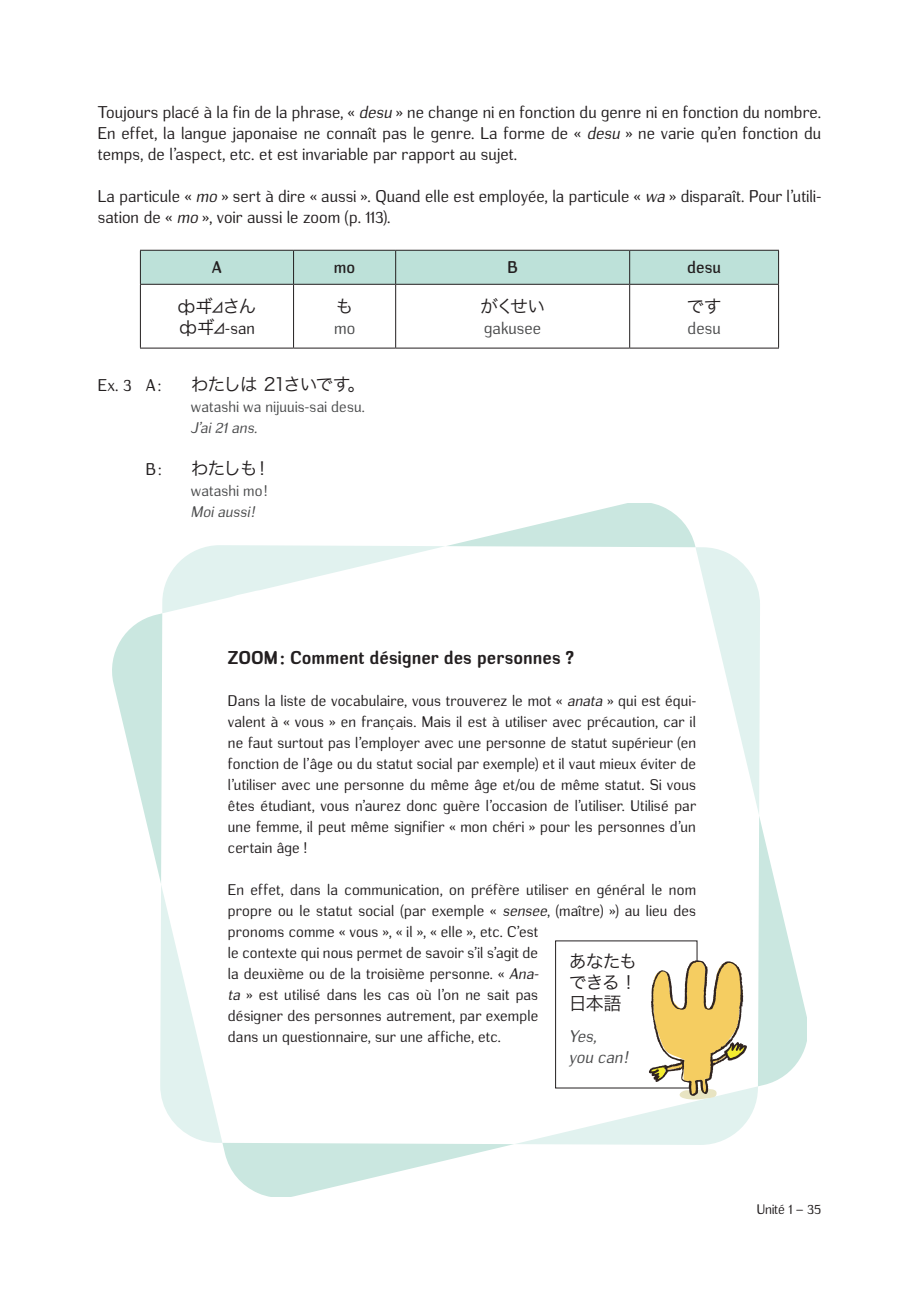
<style>
.page{position:relative;width:919px;height:1289px;background:#fff}
.page>*{position:absolute;margin:0;border:0;box-sizing:border-box;transform-origin:0 0}
.t1{font:700 18px "Headlight Rg";color:#231f20}
.t2{font:18px "Hira Kaku Pro W3";letter-spacing:-.08em;color:#231f20}
.t3{font:18px/21px "Hira Kaku Pro W3";letter-spacing:-.05em;color:#231f20}
.t4{font:16.5px/21px "Headlight Bk";letter-spacing:.005em;color:#231f20;text-align:justify}
.t5{font:16.5px "Headlight Bk";letter-spacing:.005em;color:#4b4c4d}
.t6{font:italic 16.5px/21px "Headlight Bk";color:#4b4c4d}
.t7{font:16.5px "Headlight Rg";letter-spacing:.005em;color:#231f20}
.t8{font:15px/21px "Headlight Bk";letter-spacing:.01em;color:#231f20;text-align:justify}
.t9{font:15px "Headlight Bk";letter-spacing:.01em;color:#4b4c4d}
.t10{font:italic 15px "Headlight Bk";color:#4b4c4d}
.t11{font:13.5px "Headlight Bk";color:#231f20}
.s1{font-style:italic}
.s2{font-family:"Hira Kaku Pro W3";font-size:18px}
</style>
<div class="page">
<svg style="left:112px;top:503px;width:694px;height:693px"></svg>
<svg style="left:160px;top:545px;width:600px;height:600px"></svg>
<div style="left:141px;top:251px;width:637px;height:33px;background:#bde1d9"></div>
<hr style="left:140px;top:250px;width:153px;height:1px;background:#231f20">
<hr style="left:140px;top:251px;width:1px;height:33px;background:#231f20">
<hr style="left:293px;top:250px;width:102px;height:1px;background:#231f20">
<hr style="left:293px;top:251px;width:1px;height:33px;background:#231f20">
<hr style="left:395px;top:250px;width:234px;height:1px;background:#231f20">
<hr style="left:395px;top:251px;width:1px;height:33px;background:#231f20">
<hr style="left:629px;top:250px;width:149px;height:1px;background:#231f20">
<hr style="left:629px;top:251px;width:1px;height:33px;background:#231f20">
<hr style="left:778px;top:251px;width:1px;height:33px;background:#231f20">
<hr style="left:140px;top:284px;width:153px;height:1px;background:#231f20">
<hr style="left:140px;top:285px;width:1px;height:63px;background:#231f20">
<hr style="left:293px;top:284px;width:102px;height:1px;background:#231f20">
<hr style="left:293px;top:285px;width:1px;height:63px;background:#231f20">
<hr style="left:395px;top:284px;width:234px;height:1px;background:#231f20">
<hr style="left:395px;top:285px;width:1px;height:63px;background:#231f20">
<hr style="left:629px;top:284px;width:149px;height:1px;background:#231f20">
<hr style="left:629px;top:285px;width:1px;height:63px;background:#231f20">
<hr style="left:778px;top:285px;width:1px;height:63px;background:#231f20">
<hr style="left:140px;top:348px;width:153px;height:1px;background:#231f20">
<hr style="left:293px;top:348px;width:102px;height:1px;background:#231f20">
<hr style="left:395px;top:348px;width:234px;height:1px;background:#231f20">
<hr style="left:629px;top:348px;width:149px;height:1px;background:#231f20">
<div style="left:555px;top:940px;width:142px;height:147px;background:#fff"></div>
<div style="left:555px;top:940px;width:142px;height:148px;border:1px solid #231f20"></div>
<svg style="left:650px;top:957px;width:95px;height:143px"></svg>
<img style="left:647px;top:958px;width:101px;height:138px">
<p class="t4" style="left:98px;top:101px;width:724px">Toujours placé à la fin de la phrase, « <span class="s1">desu</span> » ne change ni en fonction du genre ni en fonction du nombre.<br>En effet, la langue japonaise ne connaît pas le genre. La forme de « <span class="s1">desu</span> » ne varie qu’en fonction du temps, de l’aspect, etc. et est invariable par rapport au sujet.</p>
<p class="t4" style="left:98px;top:185px;width:724px">La particule « <span class="s1">mo</span> » sert à dire « aussi ». Quand elle est employée, la particule « <span class="s1">wa</span> » disparaît. Pour l’utili&shy;sation de « <span class="s1">mo</span> », voir aussi le zoom (p. 113).</p>
<p class="t7" style="left:212px;top:258px;width:12px">A</p>
<p class="t7" style="left:334px;top:258px;width:23px">mo</p>
<p class="t7" style="left:507px;top:258px;width:12px">B</p>
<p class="t7" style="left:687px;top:258px;width:35px">desu</p>
<p class="t2" style="left:177px;top:290px;width:81px">фヸ⊿さん</p>
<p class="t4" style="left:179px;top:317px;width:77px"><span class="s2">фヸ⊿</span>-san</p>
<p class="t2" style="left:480px;top:290px;width:67px">がくせい</p>
<p class="t5" style="left:484px;top:318px;width:58px">gakusee</p>
<p class="t2" style="left:686px;top:290px;width:37px">です</p>
<p class="t5" style="left:687px;top:318px;width:35px">desu</p>
<p class="t2" style="left:335px;top:290px;width:19px">も</p>
<p class="t5" style="left:334px;top:318px;width:23px">mo</p>
<p class="t4" style="left:98px;top:374px;width:65px">Ex. 3 A:</p>
<p class="t2" style="left:191px;top:368px;width:176px">わたしは 21さいです。</p>
<p class="t9" style="left:191px;top:398px;width:175px">watashi wa nijuuis-sai desu.</p>
<p class="t10" style="left:191px;top:419px;width:71px">J’ai 21 ans.</p>
<p class="t4" style="left:146px;top:458px;width:17px">B:</p>
<p class="t2" style="left:191px;top:452px;width:82px">わたしも！</p>
<p class="t9" style="left:191px;top:482px;width:78px">watashi mo!</p>
<p class="t10" style="left:191px;top:503px;width:68px">Moi aussi !</p>
<p class="t1" style="left:228px;top:647px;width:347px">ZOOM: Comment désigner des personnes ?</p>
<p class="t8" style="left:228px;top:690px;width:469px">Dans la liste de vocabulaire, vous trouverez le mot « <span class="s1">anata</span> » qui est équi&shy;valent à « vous » en français. Mais il est à utiliser avec précaution, car il ne faut surtout pas l’employer avec une personne de statut supérieur (en fonction de l’âge ou du statut social par exemple) et il vaut mieux éviter de l’utiliser avec une personne du même âge et/ou de même statut. Si vous êtes étudiant, vous n’aurez donc guère l’occasion de l’utiliser. Utilisé par une femme, il peut même signifier « mon chéri » pour les personnes d’un certain âge !</p>
<p class="t8" style="left:228px;top:879px;width:469px;text-align:left">En effet, dans la communication, on préfère utiliser en général le nom propre ou le statut social (par exemple « <span class="s1">sensee</span>, (maître) ») au lieu des pronoms comme « vous », « il », « elle », etc. C’est<br>le contexte qui nous permet de savoir s’il s’agit de<br>la deuxième ou de la troisième personne. « <span class="s1">Ana-<br>ta</span> » est utilisé dans les cas où l’on ne sait pas<br>désigner des personnes autrement, par exemple<br>dans un questionnaire, sur une affiche, etc.</p>
<p class="t3" style="left:568px;top:949px;width:70px">あなたもできる !日本語</p>
<p class="t6" style="left:568px;top:1025px;width:64px">Yes, you can!</p>
<p class="t11" style="left:756px;top:1201px;width:66px">Unité 1 – 35</p>
</div>
